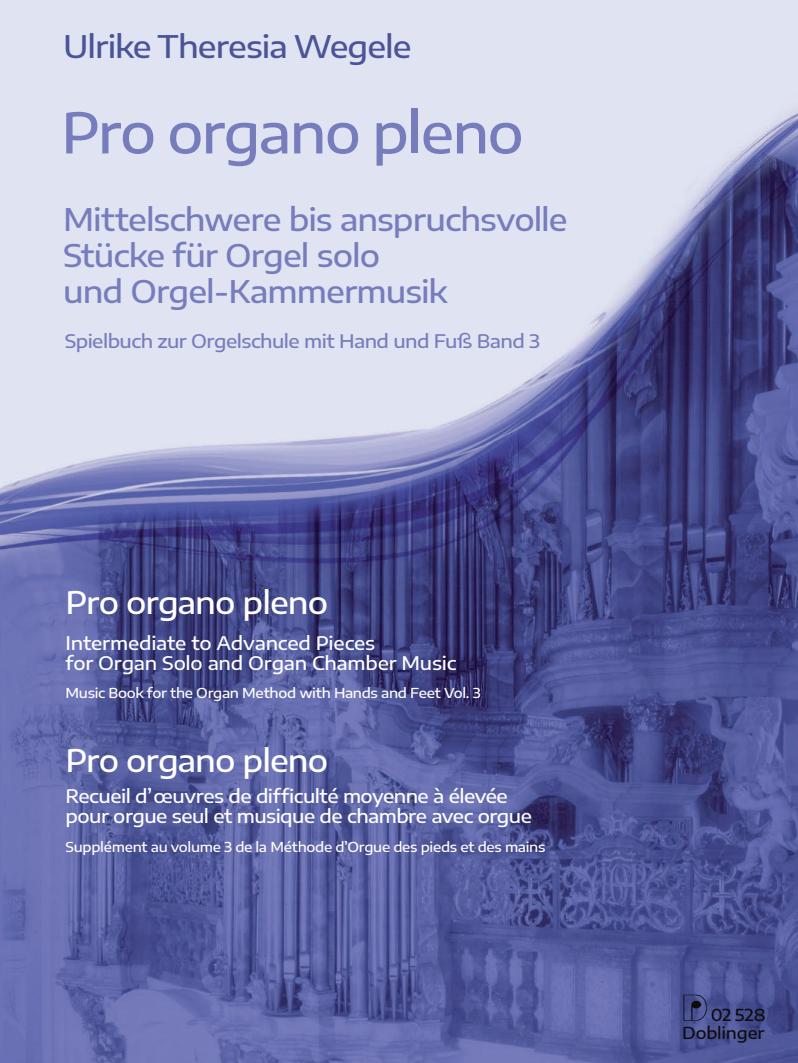
<style>
.page{position:relative;width:798px;height:1063px;background:#fff}
.page>*{position:absolute;margin:0;border:0;box-sizing:border-box;transform-origin:0 0}
.t1{font:500 55.62px "Encode Sans Expanded";letter-spacing:-.035em;color:#777dbc}
.t2{font:500 31.25px/36.2px "Encode Sans Expanded";letter-spacing:-.03em;color:#777dbc}
.t3{font:500 31.25px "Encode Sans Expanded";letter-spacing:-.03em;color:#fff}
.t4{font:500 31.25px "Encode Sans Expanded";letter-spacing:-.03em;color:#4b5497}
.t5{font:500 18.75px/20px "Encode Sans Expanded";letter-spacing:-.02em;color:#fff}
.t6{font:500 18.75px "Encode Sans Expanded";letter-spacing:-.03em;color:#777dbc}
.t7{font:500 16.62px "Encode Sans Expanded";letter-spacing:-.01em;color:#0e0d0b}
.t8{font:500 13.75px "Encode Sans Expanded";letter-spacing:-.025em;color:#fff}
</style>
<div class="page">
<img style="left:0;top:0;width:797px;height:1063px">
<img style="left:682px;top:993px;width:26px;height:29px">
<p class="t4" style="left:63px;top:24px;width:350px">Ulrike Theresia Wegele</p>
<p class="t1" style="left:61px;top:93px;width:464px">Pro organo pleno</p>
<p class="t2" style="left:63px;top:200px;width:505px">Mittelschwere bis anspruchsvolle<br>Stücke für Orgel solo<br>und Orgel-Kammermusik</p>
<p class="t6" style="left:65px;top:328px;width:476px">Spielbuch zur Orgelschule mit Hand und Fuß Band 3</p>
<p class="t3" style="left:66px;top:580px;width:264px">Pro organo pleno</p>
<p class="t5" style="left:66px;top:632px;width:392px">Intermediate to Advanced Pieces<br>for Organ Solo and Organ Chamber Music</p>
<p class="t8" style="left:66px;top:683px;width:416px">Music Book for the Organ Method with Hands and Feet Vol. 3</p>
<p class="t3" style="left:66px;top:738px;width:264px">Pro organo pleno</p>
<p class="t5" style="left:66px;top:785px;width:467px">Recueil d’ œuvres de difficulté moyenne à élevée pour orgue seul et musique de chambre avec orgue</p>
<p class="t8" style="left:66px;top:837px;width:481px">Supplément au volume 3 de la Méthode d’Orgue des pieds et des mains</p>
<p class="t7" style="left:710px;top:1003px;width:56px">02 528</p>
<p class="t7" style="left:682px;top:1021px;width:84px">Doblinger</p>
</div>
